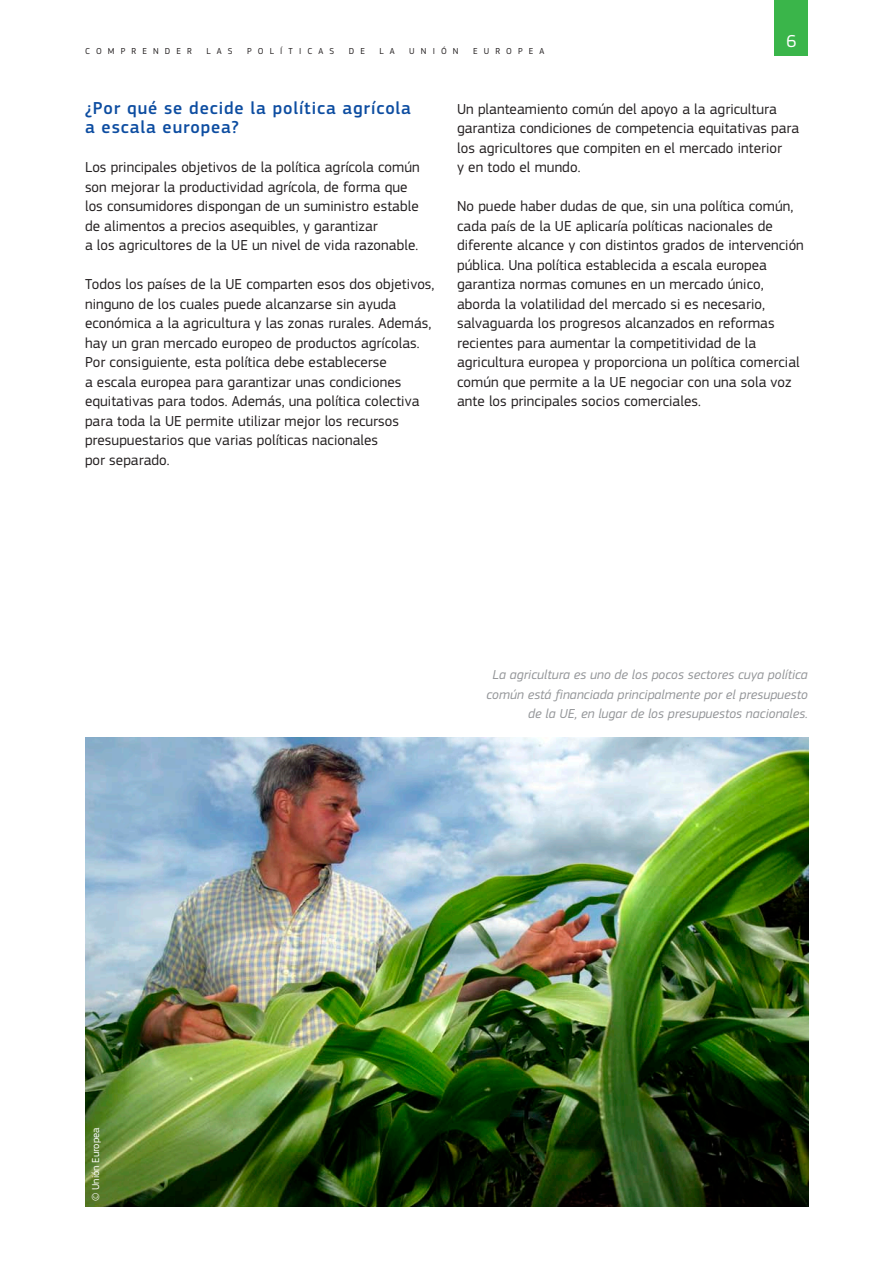
<style>
.page{position:relative;width:893px;height:1263px;background:#fff}
.page>*{position:absolute;margin:0;border:0;box-sizing:border-box;transform-origin:0 0}
.t1{font:500 18px/19.5px "EC Square Sans Pro";letter-spacing:.05em;color:#0d4da1}
.t2{font:18px "EC Square Sans Pro";color:#fff}
.t3{font:15px/19.5px "EC Square Sans Pro";letter-spacing:.005em;color:#231f20}
.t4{font:italic 13.5px/19.5px "EC Square Sans Pro";letter-spacing:.005em;color:#939598;text-align:right}
.t5{font:10.5px "EC Square Sans Pro";color:#fff}
.t6{font:9px "EC Square Sans Pro";letter-spacing:.68em;color:#231f20}
</style>
<div class="page">
<div style="left:775px;top:0;width:33px;height:55px;background:#3ab54a"></div>
<img style="left:85px;top:738px;width:723px;height:468px">
<p class="t6" style="left:85px;top:45px;width:108px">COMPRENDER</p>
<p class="t6" style="left:206px;top:45px;width:28px">LAS</p>
<p class="t6" style="left:247px;top:45px;width:89px">POLÍTICAS</p>
<p class="t6" style="left:349px;top:45px;width:18px">D E</p>
<p class="t6" style="left:379px;top:45px;width:17px">L A</p>
<p class="t6" style="left:409px;top:45px;width:51px">UNIÓN</p>
<p class="t6" style="left:473px;top:45px;width:73px">EUROPEA</p>
<p class="t2" style="left:786px;top:30px;width:12px">6</p>
<p class="t1" style="left:85px;top:98px;width:327px">¿Por qué se decide la política agrícola a escala europea?</p>
<p class="t3" style="left:85px;top:158px;width:336px">Los principales objetivos de la política agrícola común son mejorar la productividad agrícola, de forma que los consumidores dispongan de un suministro estable de alimentos a precios asequibles, y garantizar<br>a los agricultores de la UE un nivel de vida razonable.</p>
<p class="t3" style="left:85px;top:275px;width:351px">Todos los países de la UE comparten esos dos objetivos, ninguno de los cuales puede alcanzarse sin ayuda económica a la agricultura y las zonas rurales. Además, hay un gran mercado europeo de productos agrícolas.<br>Por consiguiente, esta política debe establecerse<br>a escala europea para garantizar unas condiciones equitativas para todos. Además, una política colectiva para toda la UE permite utilizar mejor los recursos presupuestarios que varias políticas nacionales<br>por separado.</p>
<p class="t3" style="left:457px;top:99px;width:344px">Un planteamiento común del apoyo a la agricultura garantiza condiciones de competencia equitativas para los agricultores que compiten en el mercado interior<br>y en todo el mundo.</p>
<p class="t3" style="left:457px;top:197px;width:348px">No puede haber dudas de que, sin una política común, cada país de la UE aplicaría políticas nacionales de diferente alcance y con distintos grados de intervención pública. Una política establecida a escala europea garantiza normas comunes en un mercado único, aborda la volatilidad del mercado si es necesario, salvaguarda los progresos alcanzados en reformas recientes para aumentar la competitividad de la agricultura europea y proporciona un política comercial común que permite a la UE negociar con una sola voz ante los principales socios comerciales.</p>
<p class="t4" style="left:486px;top:665px;width:323px">La agricultura es uno de los pocos sectores cuya política común está financiada principalmente por el presupuesto de la UE, en lugar de los presupuestos nacionales.</p>
<p class="t5" style="left:90px;top:1201px;width:75px;rotate:-90deg">© Unión Europea</p>
</div>
